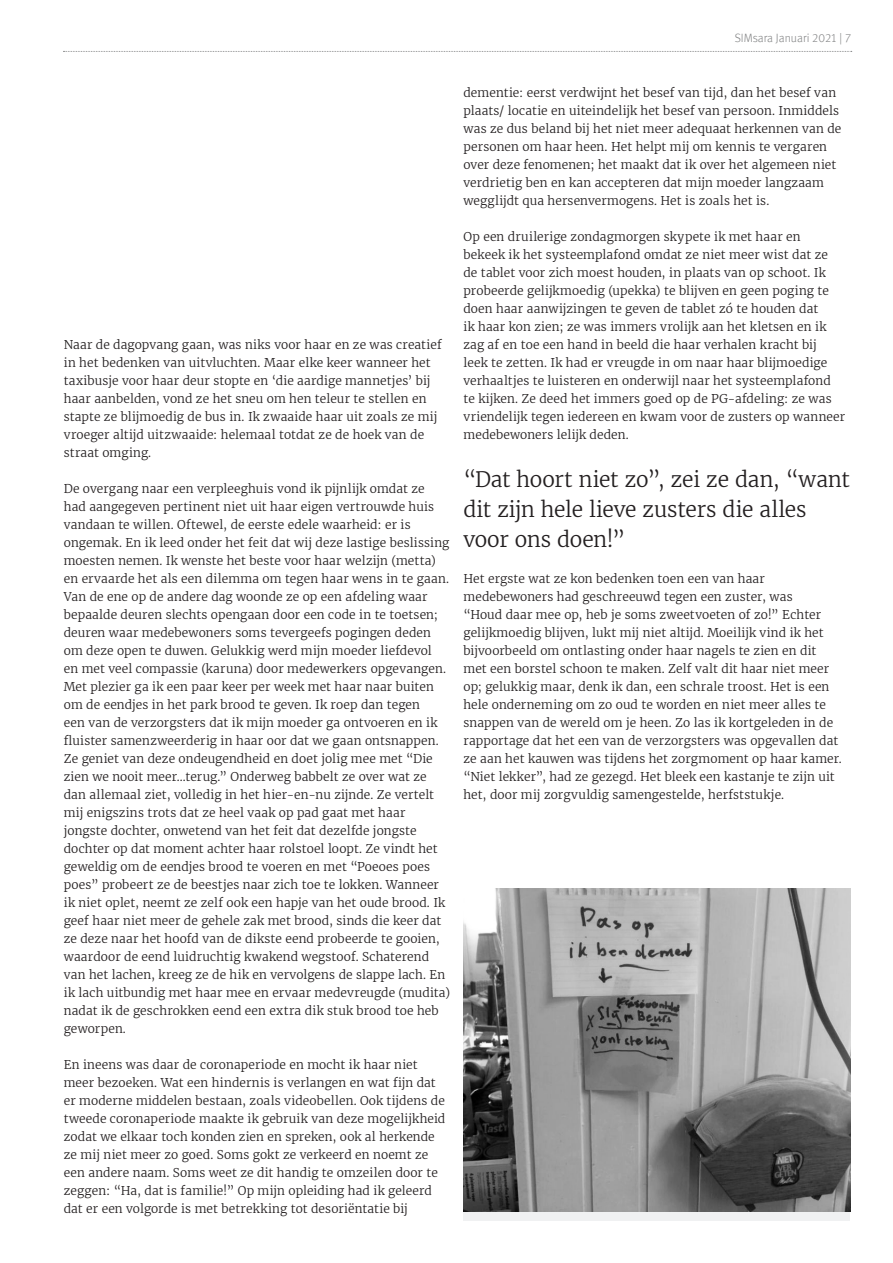
<style>
.page{position:relative;width:893px;height:1263px;background:#fff}
.page>*{position:absolute;margin:0;border:0;box-sizing:border-box;transform-origin:0 0}
.t1{font:300 21px/30px "Merriweather";letter-spacing:-.01em;color:#231f20}
.t2{font:300 12px/18px "Merriweather";letter-spacing:.01em;color:#231f20}
.t3{font:12px "Meta Light LF";color:#838485}
</style>
<div class="page">
<svg style="left:63px;top:51px;width:789px;height:1px"></svg>
<img style="left:463px;top:889px;width:387px;height:322px">
<div style="left:463px;top:1211px;width:387px;height:9px;background:#f0f1f2"></div>
<p class="t3" style="left:735px;top:32px;width:118px">SIMsara Januari 2021 | 7</p>
<p class="t2" style="left:64px;top:335px;width:379px">Naar de dagopvang gaan, was niks voor haar en ze was creatief in het bedenken van uitvluchten. Maar elke keer wanneer het taxibusje voor haar deur stopte en ‘die aardige mannetjes’ bij haar aanbelden, vond ze het sneu om hen teleur te stellen en stapte ze blijmoedig de bus in. Ik zwaaide haar uit zoals ze mij vroeger altijd uitzwaaide: helemaal totdat ze de hoek van de straat omging.</p>
<p class="t2" style="left:64px;top:479px;width:388px">De overgang naar een verpleeghuis vond ik pijnlijk omdat ze<br>had aangegeven pertinent niet uit haar eigen vertrouwde huis vandaan te willen. Oftewel, de eerste edele waarheid: er is ongemak. En ik leed onder het feit dat wij deze lastige beslissing moesten nemen. Ik wenste het beste voor haar welzijn (metta) en ervaarde het als een dilemma om tegen haar wens in te gaan.<br>Van de ene op de andere dag woonde ze op een afdeling waar bepaalde deuren slechts opengaan door een code in te toetsen; deuren waar medebewoners soms tevergeefs pogingen deden om deze open te duwen. Gelukkig werd mijn moeder liefdevol<br>en met veel compassie (karuna) door medewerkers opgevangen.<br>Met plezier ga ik een paar keer per week met haar naar buiten om de eendjes in het park brood te geven. Ik roep dan tegen<br>een van de verzorgsters dat ik mijn moeder ga ontvoeren en ik fluister samenzweerderig in haar oor dat we gaan ontsnappen.<br>Ze geniet van deze ondeugendheid en doet jolig mee met “Die zien we nooit meer...terug.” Onderweg babbelt ze over wat ze dan allemaal ziet, volledig in het hier-en-nu zijnde. Ze vertelt mij enigszins trots dat ze heel vaak op pad gaat met haar jongste dochter, onwetend van het feit dat dezelfde jongste dochter op dat moment achter haar rolstoel loopt. Ze vindt het geweldig om de eendjes brood te voeren en met “Poeoes poes poes” probeert ze de beestjes naar zich toe te lokken. Wanneer ik niet oplet, neemt ze zelf ook een hapje van het oude brood. Ik geef haar niet meer de gehele zak met brood, sinds die keer dat ze deze naar het hoofd van de dikste eend probeerde te gooien, waardoor de eend luidruchtig kwakend wegstoof. Schaterend van het lachen, kreeg ze de hik en vervolgens de slappe lach. En ik lach uitbundig met haar mee en ervaar medevreugde (mudita) nadat ik de geschrokken eend een extra dik stuk brood toe heb geworpen.</p>
<p class="t2" style="left:64px;top:1055px;width:383px">En ineens was daar de coronaperiode en mocht ik haar niet meer bezoeken. Wat een hindernis is verlangen en wat fijn dat er moderne middelen bestaan, zoals videobellen. Ook tijdens de tweede coronaperiode maakte ik gebruik van deze mogelijkheid zodat we elkaar toch konden zien en spreken, ook al herkende ze mij niet meer zo goed. Soms gokt ze verkeerd en noemt ze een andere naam. Soms weet ze dit handig te omzeilen door te zeggen: “Ha, dat is familie!” Op mijn opleiding had ik geleerd dat er een volgorde is met betrekking tot desoriëntatie bij</p>
<p class="t2" style="left:463px;top:84px;width:379px">dementie: eerst verdwijnt het besef van tijd, dan het besef van plaats/ locatie en uiteindelijk het besef van persoon. Inmiddels was ze dus beland bij het niet meer adequaat herkennen van de personen om haar heen. Het helpt mij om kennis te vergaren over deze fenomenen; het maakt dat ik over het algemeen niet verdrietig ben en kan accepteren dat mijn moeder langzaam wegglijdt qua hersenvermogens. Het is zoals het is.</p>
<p class="t2" style="left:463px;top:228px;width:383px">Op een druilerige zondagmorgen skypete ik met haar en<br>bekeek ik het systeemplafond omdat ze niet meer wist dat ze<br>de tablet voor zich moest houden, in plaats van op schoot. Ik probeerde gelijkmoedig (upekka) te blijven en geen poging te doen haar aanwijzingen te geven de tablet zó te houden dat<br>ik haar kon zien; ze was immers vrolijk aan het kletsen en ik zag af en toe een hand in beeld die haar verhalen kracht bij<br>leek te zetten. Ik had er vreugde in om naar haar blijmoedige verhaaltjes te luisteren en onderwijl naar het systeemplafond<br>te kijken. Ze deed het immers goed op de PG-afdeling: ze was vriendelijk tegen iedereen en kwam voor de zusters op wanneer medebewoners lelijk deden.</p>
<p class="t1" style="left:463px;top:464px;width:388px">“Dat hoort niet zo”, zei ze dan, “want dit zijn hele lieve zusters die alles voor ons doen!”</p>
<p class="t2" style="left:463px;top:570px;width:380px">Het ergste wat ze kon bedenken toen een van haar medebewoners had geschreeuwd tegen een zuster, was<br>“Houd daar mee op, heb je soms zweetvoeten of zo!” Echter gelijkmoedig blijven, lukt mij niet altijd. Moeilijk vind ik het bijvoorbeeld om ontlasting onder haar nagels te zien en dit met een borstel schoon te maken. Zelf valt dit haar niet meer op; gelukkig maar, denk ik dan, een schrale troost. Het is een hele onderneming om zo oud te worden en niet meer alles te snappen van de wereld om je heen. Zo las ik kortgeleden in de rapportage dat het een van de verzorgsters was opgevallen dat ze aan het kauwen was tijdens het zorgmoment op haar kamer. “Niet lekker”, had ze gezegd. Het bleek een kastanje te zijn uit het, door mij zorgvuldig samengestelde, herfststukje.</p>
</div>
